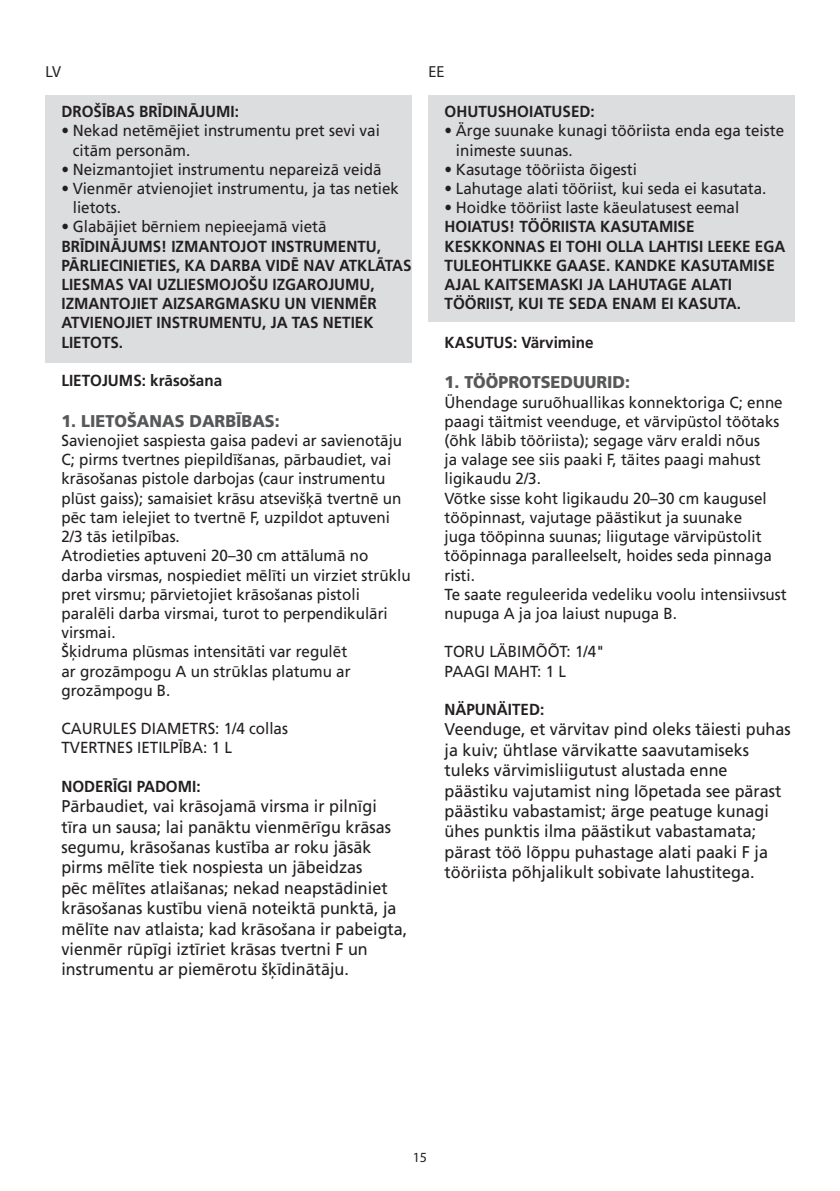
<style>
.page{position:relative;width:840px;height:1191px;background:#fff}
.page>*{position:absolute;margin:0;border:0;box-sizing:border-box;transform-origin:0 0}
.t1{font:17px/20.4px "Frutiger LT Pro";color:#231f20;scale:.95 1}
.t2{font:900 17px "Frutiger LT Pro";color:#57585a;scale:.95 1}
.t3{font:16px/19.2px "Frutiger LT Pro";color:#231f20;scale:.95 1}
.t4{font:700 16px/19.2px "Frutiger LT Pro";color:#231f20;scale:.95 1}
.t5{font:16px "Myriad Pro";color:#231f20}
.t6{font:14px "Myriad Pro";color:#231f20}
</style>
<div class="page">
<div style="left:428px;top:96px;width:366px;height:226px;background:#dcdddf"></div>
<div style="left:45px;top:96px;width:366px;height:267px;background:#dcdddf"></div>
<p class="t5" style="left:45px;top:62px;width:17px">LV</p>
<p class="t5" style="left:428px;top:62px;width:17px">EE</p>
<p class="t4" style="left:61px;top:102px;width:188px">DROŠĪBAS BRĪDINĀJUMI:</p>
<p class="t3" style="left:73px;top:121px;width:324px;text-indent:-11px">• Nekad netēmējiet instrumentu pret sevi vai citām personām.</p>
<p class="t3" style="left:61px;top:160px;width:338px">• Neizmantojiet instrumentu nepareizā veidā</p>
<p class="t3" style="left:73px;top:179px;width:345px;text-indent:-11px">• Vienmēr atvienojiet instrumentu, ja tas netiek lietots.</p>
<p class="t3" style="left:61px;top:217px;width:280px">• Glabājiet bērniem nepieejamā vietā</p>
<p class="t4" style="left:61px;top:236px;width:370px">BRĪDINĀJUMS! IZMANTOJOT INSTRUMENTU, PĀRLIECINIETIES, KA DARBA VIDĒ NAV ATKLĀTAS LIESMAS VAI UZLIESMOJOŠU IZGAROJUMU, IZMANTOJIET AIZSARGMASKU UN VIENMĒR ATVIENOJIET INSTRUMENTU, JA TAS NETIEK LIETOTS.</p>
<p class="t4" style="left:61px;top:371px;width:171px">LIETOJUMS: krāsošana</p>
<p class="t2" style="left:61px;top:410px;width:231px">1. LIETOŠANAS DARBĪBAS:</p>
<p class="t3" style="left:61px;top:431px;width:369px">Savienojiet saspiesta gaisa padevi ar savienotāju C; pirms tvertnes piepildīšanas, pārbaudiet, vai krāsošanas pistole darbojas (caur instrumentu plūst gaiss); samaisiet krāsu atsevišķā tvertnē un pēc tam ielejiet to tvertnē F, uzpildot aptuveni 2/3 tās ietilpības.<br>Atrodieties aptuveni 20–30 cm attālumā no darba virsmas, nospiediet mēlīti un virziet strūklu pret virsmu; pārvietojiet krāsošanas pistoli paralēli darba virsmai, turot to perpendikulāri virsmai.<br>Šķidruma plūsmas intensitāti var regulēt<br>ar grozāmpogu A un strūklas platumu ar grozāmpogu B.</p>
<p class="t3" style="left:61px;top:719px;width:240px">CAURULES DIAMETRS: 1/4 collas<br>TVERTNES IETILPĪBA: 1 L</p>
<p class="t4" style="left:61px;top:776px;width:148px">NODERĪGI PADOMI:</p>
<p class="t1" style="left:61px;top:796px;width:365px">Pārbaudiet, vai krāsojamā virsma ir pilnīgi<br>tīra un sausa; lai panāktu vienmērīgu krāsas segumu, krāsošanas kustība ar roku jāsāk pirms mēlīte tiek nospiesta un jābeidzas<br>pēc mēlītes atlaišanas; nekad neapstādiniet krāsošanas kustību vienā noteiktā punktā, ja mēlīte nav atlaista; kad krāsošana ir pabeigta, vienmēr rūpīgi iztīriet krāsas tvertni F un instrumentu ar piemērotu šķīdinātāju.</p>
<p class="t4" style="left:444px;top:102px;width:159px">OHUTUSHOIATUSED:</p>
<p class="t3" style="left:455px;top:121px;width:347px;text-indent:-11px">• Ärge suunake kunagi tööriista enda ega teiste inimeste suunas.</p>
<p class="t3" style="left:444px;top:160px;width:204px">• Kasutage tööriista õigesti</p>
<p class="t3" style="left:444px;top:179px;width:340px">• Lahutage alati tööriist, kui seda ei kasutata.</p>
<p class="t3" style="left:444px;top:198px;width:311px">• Hoidke tööriist laste käeulatusest eemal</p>
<p class="t4" style="left:444px;top:217px;width:360px">HOIATUS! TÖÖRIISTA KASUTAMISE KESKKONNAS EI TOHI OLLA LAHTISI LEEKE EGA TULEOHTLIKKE GAASE. KANDKE KASUTAMISE AJAL KAITSEMASKI JA LAHUTAGE ALATI TÖÖRIIST, KUI TE SEDA ENAM EI KASUTA.</p>
<p class="t4" style="left:444px;top:332px;width:158px">KASUTUS: Värvimine</p>
<p class="t2" style="left:444px;top:372px;width:197px">1. TÖÖPROTSEDUURID:</p>
<p class="t3" style="left:444px;top:392px;width:361px">Ühendage suruõhuallikas konnektoriga C; enne paagi täitmist veenduge, et värvipüstol töötaks (õhk läbib tööriista); segage värv eraldi nõus<br>ja valage see siis paaki F, täites paagi mahust ligikaudu 2/3.<br>Võtke sisse koht ligikaudu 20–30 cm kaugusel tööpinnast, vajutage päästikut ja suunake<br>juga tööpinna suunas; liigutage värvipüstolit tööpinnaga paralleelselt, hoides seda pinnaga risti.<br>Te saate reguleerida vedeliku voolu intensiivsust nupuga A ja joa laiust nupuga B.</p>
<p class="t3" style="left:444px;top:642px;width:170px">TORU LÄBIMÕÕT: 1/4"<br>PAAGI MAHT: 1 L</p>
<p class="t4" style="left:444px;top:700px;width:106px">NÄPUNÄITED:</p>
<p class="t1" style="left:444px;top:719px;width:366px">Veenduge, et värvitav pind oleks täiesti puhas ja kuiv; ühtlase värvikatte saavutamiseks tuleks värvimisliigutust alustada enne päästiku vajutamist ning lõpetada see pärast päästiku vabastamist; ärge peatuge kunagi ühes punktis ilma päästikut vabastamata; pärast töö lõppu puhastage alati paaki F ja tööriista põhjalikult sobivate lahustitega.</p>
<p class="t6" style="left:412px;top:1148px;width:16px">15</p>
</div>
